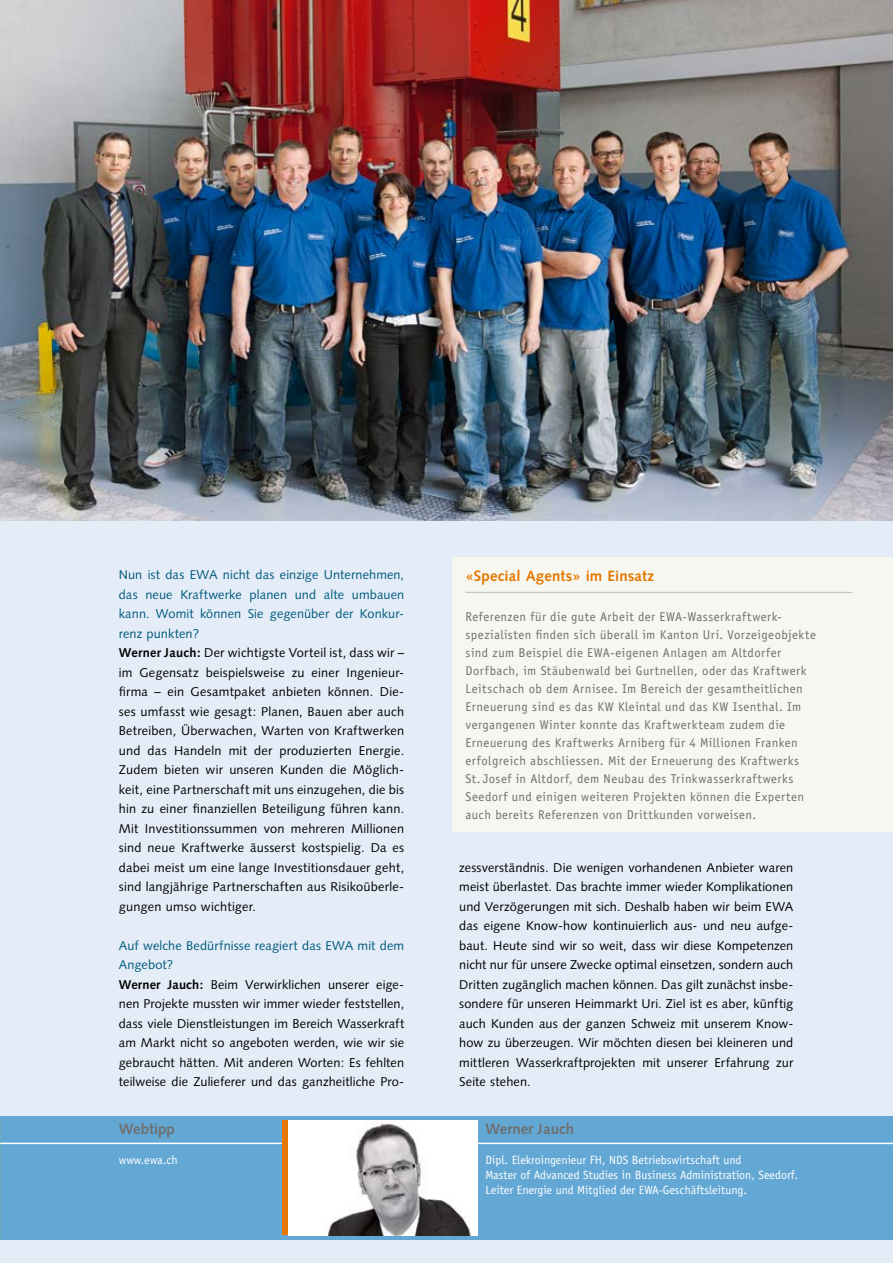
<style>
.page{position:relative;width:893px;height:1263px;background:#e4edf7}
.page>*{position:absolute;margin:0;border:0;box-sizing:border-box;transform-origin:0 0}
.t1{font:700 15px "Syntax";letter-spacing:.01em;color:#e67800}
.t2{font:700 15px "Syntax";color:#6f6f6e}
.t3{font:12.75px/19.5px "Syntax";letter-spacing:.015em;color:#000}
.t4{font:12.75px/18px "Officina Sans";letter-spacing:.035em;color:#6f6f6e}
.t5{font:12px/15px "Officina Sans";color:#fff}
.s1{color:#00597e}
.s2{font-weight:700}
</style>
<div class="page">
<div style="left:0;top:1116px;width:893px;height:124px;background:#63a8d5"></div>
<hr style="left:0;top:1143px;width:893px;height:1px;background:#fff">
<img style="left:0;top:0;width:893px;height:521px">
<div style="left:453px;top:557px;width:440px;height:274px;background:#f7f7f1"></div>
<hr style="left:466px;top:592px;width:387px;height:1px;background:#bbbcbd">
<div style="left:282px;top:1120px;width:6px;height:115px;background:#e67800"></div>
<img style="left:288px;top:1120px;width:189px;height:115px">
<p class="t3" style="left:119px;top:565px;width:287px"><span class="s1">Nun ist das EWA nicht das einzige Unternehmen, das neue Kraftwerke planen und alte umbauen kann. Womit können Sie gegenüber der Konkur&shy;renz punkten?<br></span><span class="s2">Werner Jauch:</span> Der wichtigste Vorteil ist, dass wir – im Gegensatz beispielsweise zu einer Ingenieur&shy;firma – ein Gesamtpaket anbieten können. Die&shy;ses umfasst wie gesagt: Planen, Bauen aber auch Betreiben, Überwachen, Warten von Kraftwerken und das Handeln mit der produzierten Energie.<br>Zudem bieten wir unseren Kunden die Möglich&shy;keit, eine Partnerschaft mit uns einzugehen, die bis hin zu einer finanziellen Beteiligung führen kann.<br>Mit Investitionssummen von mehreren Millionen sind neue Kraftwerke äusserst kostspielig. Da es dabei meist um eine lange Investitionsdauer geht, sind langjährige Partnerschaften aus Risikoüberle&shy;gungen umso wichtiger.</p>
<p class="t3" style="left:119px;top:936px;width:287px"><span class="s1">Auf welche Bedürfnisse reagiert das EWA mit dem Angebot?<br></span><span class="s2">Werner Jauch:</span> Beim Verwirklichen unserer eige&shy;nen Projekte mussten wir immer wieder feststellen, dass viele Dienstleistungen im Bereich Wasserkraft am Markt nicht so angeboten werden, wie wir sie gebraucht hätten. Mit anderen Worten: Es fehlten teilweise die Zulieferer und das ganzheitliche Pro-</p>
<p class="t2" style="left:119px;top:1120px;width:58px">Webtipp</p>
<p class="t5" style="left:119px;top:1153px;width:60px">www.ewa.ch</p>
<p class="t1" style="left:466px;top:567px;width:190px">«Special Agents» im Einsatz</p>
<p class="t4" style="left:466px;top:607px;width:352px">Referenzen für die gute Arbeit der EWA-Wasserkraftwerk&shy;spezialisten finden sich überall im Kanton Uri. Vorzeigeobjekte sind zum Beispiel die EWA-eigenen Anlagen am Altdorfer Dorfbach, im Stäubenwald bei Gurtnellen, oder das Kraftwerk Leitschach ob dem Arnisee. Im Bereich der gesamtheitlichen Erneuerung sind es das KW Kleintal und das KW Isenthal. Im vergangenen Winter konnte das Kraftwerkteam zudem die Erneuerung des Kraftwerks Arniberg für 4 Millionen Franken erfolgreich abschliessen. Mit der Erneuerung des Kraftwerks St. Josef in Altdorf, dem Neubau des Trinkwasserkraftwerks Seedorf und einigen weiteren Projekten können die Experten auch bereits Referenzen von Drittkunden vorweisen.</p>
<p class="t3" style="left:459px;top:858px;width:336px;text-align:justify">zessverständnis. Die wenigen vorhandenen Anbieter waren meist überlastet. Das brachte immer wieder Komplikationen und Verzögerungen mit sich. Deshalb haben wir beim EWA das eigene Know-how kontinuierlich aus- und neu aufge&shy;baut. Heute sind wir so weit, dass wir diese Kompetenzen nicht nur für unsere Zwecke optimal einsetzen, sondern auch Dritten zugänglich machen können. Das gilt zunächst insbe&shy;sondere für unseren Heimmarkt Uri. Ziel ist es aber, künftig auch Kunden aus der ganzen Schweiz mit unserem Know&shy;how zu überzeugen. Wir möchten diesen bei kleineren und mittleren Wasserkraftprojekten mit unserer Erfahrung zur Seite stehen.</p>
<p class="t2" style="left:485px;top:1120px;width:90px">Werner Jauch</p>
<p class="t5" style="left:485px;top:1153px;width:314px">Dipl. Elekroingenieur FH, NDS Betriebswirtschaft und<br>Master of Advanced Studies in Business Administration, Seedorf.<br>Leiter Energie und Mitglied der EWA-Geschäftsleitung.</p>
</div>
